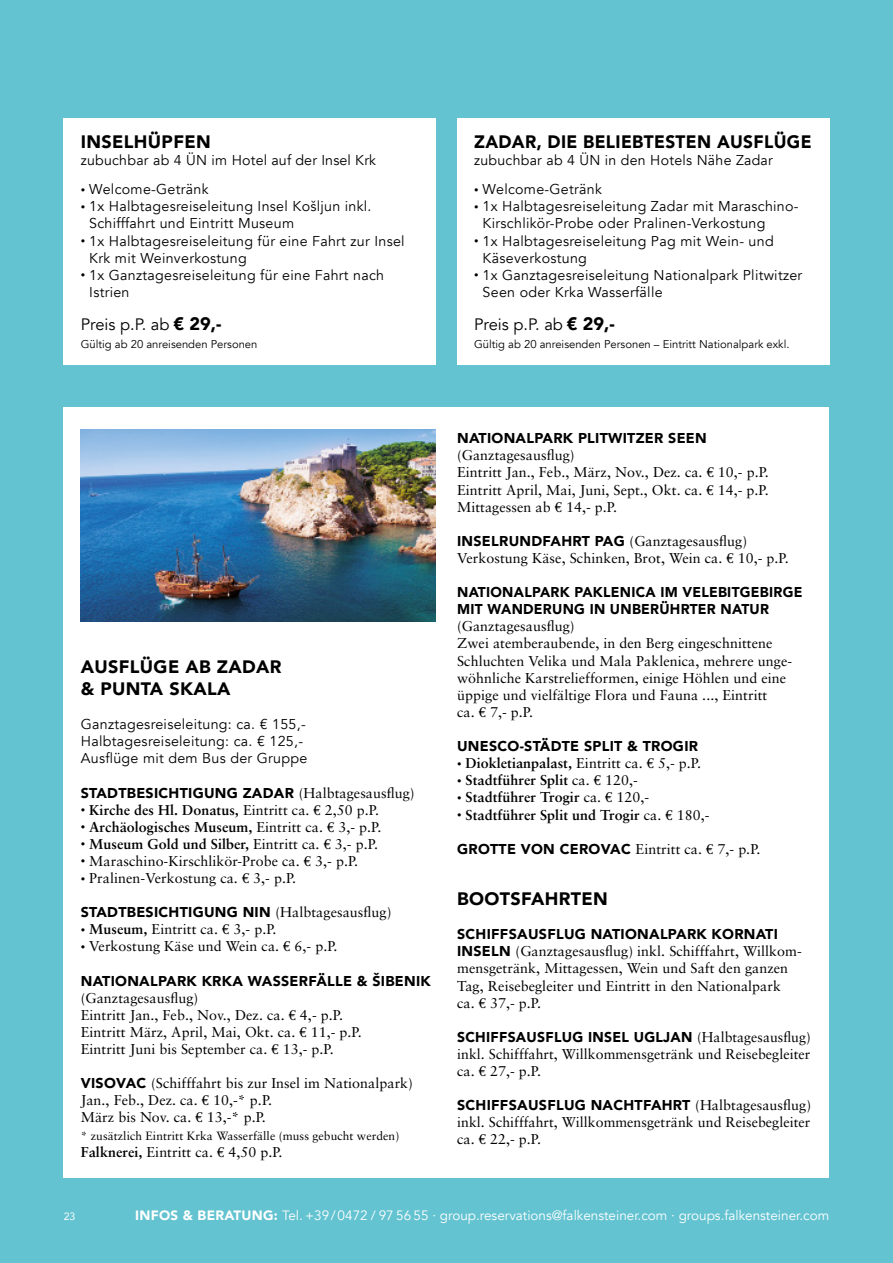
<style>
.page{position:relative;width:893px;height:1263px;background:#63c3d1}
.page>*{position:absolute;margin:0;border:0;box-sizing:border-box;transform-origin:0 0}
.t1{font:900 18px/21.6px "Avenir";letter-spacing:.02em;color:#000}
.t2{font:900 18px "Avenir";letter-spacing:.02em;color:#000;scale:.96 1}
.t3{font:16.5px "Avenir";color:#000}
.t4{font:14.25px/17.1px "Sabon";letter-spacing:.005em;color:#000}
.t5{font:14.25px/17.1px "Avenir";letter-spacing:.02em;color:#000}
.t6{font:900 14.25px/17.1px "Avenir";letter-spacing:.02em;color:#000}
.t7{font:700 14.25px "Sabon";letter-spacing:.005em;color:#000}
.t8{font:13.5px "Avenir";color:#fff}
.t9{font:12px "Sabon";letter-spacing:.005em;color:#000}
.t10{font:11.25px "Avenir";color:#000}
.t11{font:10.5px "Avenir";color:#fff}
.s1{font-family:"Sabon";font-size:9px}
.s2{font-weight:900;font-size:18px}
.s3{font-family:"Sabon";font-weight:400}
.s4{font-weight:400;font-size:9px}
.s5{font-weight:400}
.s6{font-family:"Euro Serif";font-weight:400}
.s7{font-size:9px}
.s8{font-family:"Euro Serif"}
.s9{font-weight:700}
.s10{font-family:"Avenir";font-weight:900}
.s11{font-weight:900}
</style>
<div class="page">
<div style="left:64px;top:408px;width:765px;height:770px;background:#fff"></div>
<img style="left:81px;top:429px;width:355px;height:192px">
<div style="left:457px;top:118px;width:372px;height:247px;background:#fff"></div>
<div style="left:64px;top:118px;width:372px;height:247px;background:#fff"></div>
<p class="t1" style="left:81px;top:130px;width:131px">INSELHÜPFEN</p>
<p class="t5" style="left:81px;top:152px;width:297px">zubuchbar ab 4 ÜN im Hotel auf der Insel Krk</p>
<p class="t5" style="left:81px;top:181px;width:129px"><span class="s1">•</span> Welcome-Getränk</p>
<p class="t5" style="left:89px;top:198px;width:284px;text-indent:-9px"><span class="s1">•</span> 1x Halbtagesreiseleitung Insel Košljun inkl.<br>Schifffahrt und Eintritt Museum</p>
<p class="t5" style="left:89px;top:232px;width:317px;text-indent:-9px"><span class="s1">•</span> 1x Halbtagesreiseleitung für eine Fahrt zur Insel<br>Krk mit Weinverkostung</p>
<p class="t5" style="left:89px;top:267px;width:296px;text-indent:-9px"><span class="s1">•</span> 1x Ganztagesreiseleitung für eine Fahrt nach<br>Istrien</p>
<p class="t3" style="left:81px;top:315px;width:142px">Preis p.P. ab <span class="s2">€ 29,-</span></p>
<p class="t10" style="left:81px;top:338px;width:178px">Gültig ab 20 anreisenden Personen</p>
<p class="t2" style="left:474px;top:126px;width:353px">ZADAR, DIE BELIEBTESTEN AUSFLÜGE</p>
<p class="t5" style="left:474px;top:152px;width:300px">zubuchbar ab 4 ÜN in den Hotels Nähe Zadar</p>
<p class="t5" style="left:474px;top:181px;width:129px"><span class="s1">•</span> Welcome-Getränk</p>
<p class="t5" style="left:483px;top:198px;width:318px;text-indent:-9px"><span class="s1">•</span> 1x Halbtagesreiseleitung Zadar mit Maraschino-<br>Kirschlikör-Probe oder Pralinen-Verkostung</p>
<p class="t5" style="left:483px;top:232px;width:293px;text-indent:-9px"><span class="s1">•</span> 1x Halbtagesreiseleitung Pag mit Wein- und<br>Käseverkostung</p>
<p class="t5" style="left:483px;top:267px;width:321px;text-indent:-9px"><span class="s1">•</span> 1x Ganztagesreiseleitung Nationalpark Plitwitzer<br>Seen oder Krka Wasserfälle</p>
<p class="t3" style="left:474px;top:315px;width:142px">Preis p.P. ab <span class="s2">€ 29,-</span></p>
<p class="t10" style="left:474px;top:338px;width:317px">Gültig ab 20 anreisenden Personen – Eintritt Nationalpark exkl.</p>
<p class="t1" style="left:81px;top:656px;width:202px">AUSFLÜGE AB ZADAR &amp; PUNTA SKALA</p>
<p class="t5" style="left:81px;top:716px;width:228px">Ganztagesreiseleitung: ca. € 155,-<br>Halbtagesreiseleitung: ca. € 125,-<br>Ausflüge mit dem Bus der Gruppe</p>
<p class="t6" style="left:81px;top:784px;width:335px">STADTBESICHTIGUNG ZADAR <span class="s3">(Halbtagesausflug)</span></p>
<p class="t7" style="left:81px;top:801px;width:300px"><span class="s4">•</span> Kirche des Hl. Donatus, <span class="s5">Eintritt ca.</span> <span class="s6">€</span> <span class="s5">2,50 p.P.</span></p>
<p class="t7" style="left:81px;top:818px;width:302px"><span class="s4">•</span> Archäologisches Museum, <span class="s5">Eintritt ca.</span> <span class="s6">€</span> <span class="s5">3,- p.P.</span></p>
<p class="t7" style="left:81px;top:835px;width:299px"><span class="s4">•</span> Museum Gold und Silber, <span class="s5">Eintritt ca.</span> <span class="s6">€</span> <span class="s5">3,- p.P.</span></p>
<p class="t4" style="left:81px;top:852px;width:279px"><span class="s7">•</span> Maraschino-Kirschlikör-Probe ca. <span class="s8">€</span> 3,- p.P.</p>
<p class="t4" style="left:81px;top:869px;width:217px"><span class="s7">•</span> Pralinen-Verkostung ca. <span class="s8">€</span> 3,- p.P.</p>
<p class="t6" style="left:81px;top:903px;width:312px">STADTBESICHTIGUNG NIN <span class="s3">(Halbtagesausflug)</span></p>
<p class="t4" style="left:81px;top:921px;width:197px"><span class="s7">•</span> <span class="s9">Museum,</span> Eintritt ca. <span class="s8">€</span> 3,- p.P.</p>
<p class="t4" style="left:81px;top:938px;width:258px"><span class="s7">•</span> Verkostung Käse und Wein ca. <span class="s8">€</span> 6,- p.P.</p>
<p class="t6" style="left:81px;top:972px;width:352px">NATIONALPARK KRKA WASSERFÄLLE &amp; ŠIBENIK</p>
<p class="t4" style="left:81px;top:989px;width:282px">(Ganztagesausflug)<br>Eintritt Jan., Feb., Nov., Dez. ca. <span class="s8">€</span> 4,- p.P.<br>Eintritt März, April, Mai, Okt. ca. <span class="s8">€</span> 11,- p.P.<br>Eintritt Juni bis September ca. <span class="s8">€</span> 13,- p.P.</p>
<p class="t4" style="left:81px;top:1074px;width:334px"><span class="s10">VISOVAC</span> (Schifffahrt bis zur Insel im Nationalpark)<br>Jan., Feb., Dez. ca. <span class="s8">€</span> 10,-* p.P.<br>März bis Nov. ca. <span class="s8">€</span> 13,-* p.P.</p>
<p class="t9" style="left:81px;top:1128px;width:320px">* zusätzlich Eintritt Krka Wasserfälle (muss gebucht werden)</p>
<p class="t4" style="left:81px;top:1143px;width:203px"><span class="s9">Falknerei,</span> Eintritt ca. <span class="s8">€</span> 4,50 p.P.</p>
<p class="t6" style="left:457px;top:429px;width:251px">NATIONALPARK PLITWITZER SEEN</p>
<p class="t4" style="left:457px;top:447px;width:313px">(Ganztagesausflug)<br>Eintritt Jan., Feb., März, Nov., Dez. ca. <span class="s8">€</span> 10,- p.P.<br>Eintritt April, Mai, Juni, Sept., Okt. ca. <span class="s8">€</span> 14,- p.P.<br>Mittagessen ab <span class="s8">€</span> 14,- p.P.</p>
<p class="t4" style="left:457px;top:532px;width:333px"><span class="s10">INSELRUNDFAHRT PAG</span> (Ganztagesausflug)<br>Verkostung Käse, Schinken, Brot, Wein ca. <span class="s8">€</span> 10,- p.P.</p>
<p class="t6" style="left:457px;top:583px;width:347px">NATIONALPARK PAKLENICA IM VELEBITGEBIRGE<br>MIT WANDERUNG IN UNBERÜHRTER NATUR</p>
<p class="t4" style="left:457px;top:618px;width:337px">(Ganztagesausflug)<br>Zwei atemberaubende, in den Berg eingeschnittene Schluchten Velika und Mala Paklenica, mehrere unge&shy;wöhnliche Karstreliefformen, einige Höhlen und eine üppige und vielfältige Flora und Fauna ..., Eintritt<br>ca. <span class="s8">€</span> 7,- p.P.</p>
<p class="t6" style="left:457px;top:737px;width:242px">UNESCO-STÄDTE SPLIT &amp; TROGIR</p>
<p class="t4" style="left:457px;top:754px;width:245px"><span class="s7">•</span> <span class="s9">Diokletianpalast,</span> Eintritt ca. <span class="s8">€</span> 5,- p.P.</p>
<p class="t7" style="left:457px;top:771px;width:182px"><span class="s4">•</span> Stadtführer Split <span class="s5">ca.</span> <span class="s6">€</span> <span class="s5">120,-</span></p>
<p class="t7" style="left:457px;top:789px;width:194px"><span class="s4">•</span> Stadtführer Trogir <span class="s5">ca.</span> <span class="s6">€</span> <span class="s5">120,-</span></p>
<p class="t7" style="left:457px;top:806px;width:254px"><span class="s4">•</span> Stadtführer Split und Trogir <span class="s5">ca.</span> <span class="s6">€</span> <span class="s5">180,-</span></p>
<p class="t4" style="left:457px;top:840px;width:305px"><span class="s10">GROTTE VON CEROVAC</span> Eintritt ca. <span class="s8">€</span> 7,- p.P.</p>
<p class="t1" style="left:457px;top:887px;width:152px">BOOTSFAHRTEN</p>
<p class="t6" style="left:457px;top:925px;width:322px">SCHIFFSAUSFLUG NATIONALPARK KORNATI</p>
<p class="t4" style="left:457px;top:943px;width:345px"><span class="s10">INSELN</span> (Ganztagesausflug) inkl. Schifffahrt, Willkom&shy;mensgetränk, Mittagessen, Wein und Saft den ganzen Tag, Reisebegleiter und Eintritt in den Nationalpark ca. <span class="s8">€</span> 37,- p.P.</p>
<p class="t6" style="left:457px;top:1028px;width:355px">SCHIFFSAUSFLUG INSEL UGLJAN <span class="s3">(Halbtagesausflug)</span></p>
<p class="t4" style="left:457px;top:1045px;width:355px">inkl. Schifffahrt, Willkommensgetränk und Reisebegleiter ca. <span class="s8">€</span> 27,- p.P.</p>
<p class="t6" style="left:457px;top:1096px;width:356px">SCHIFFSAUSFLUG NACHTFAHRT <span class="s3">(Halbtagesausflug)</span></p>
<p class="t4" style="left:457px;top:1114px;width:355px">inkl. Schifffahrt, Willkommensgetränk und Reisebegleiter ca. <span class="s8">€</span> 22,- p.P.</p>
<p class="t11" style="left:64px;top:1208px;width:13px">23</p>
<p class="t8" style="left:135px;top:1208px;width:695px"><span class="s11">INFOS &amp; BERATUNG:</span> Tel. +39/0472 / 97 56 55 · group.reservations@falkensteiner.com · groups.falkensteiner.com</p>
</div>
